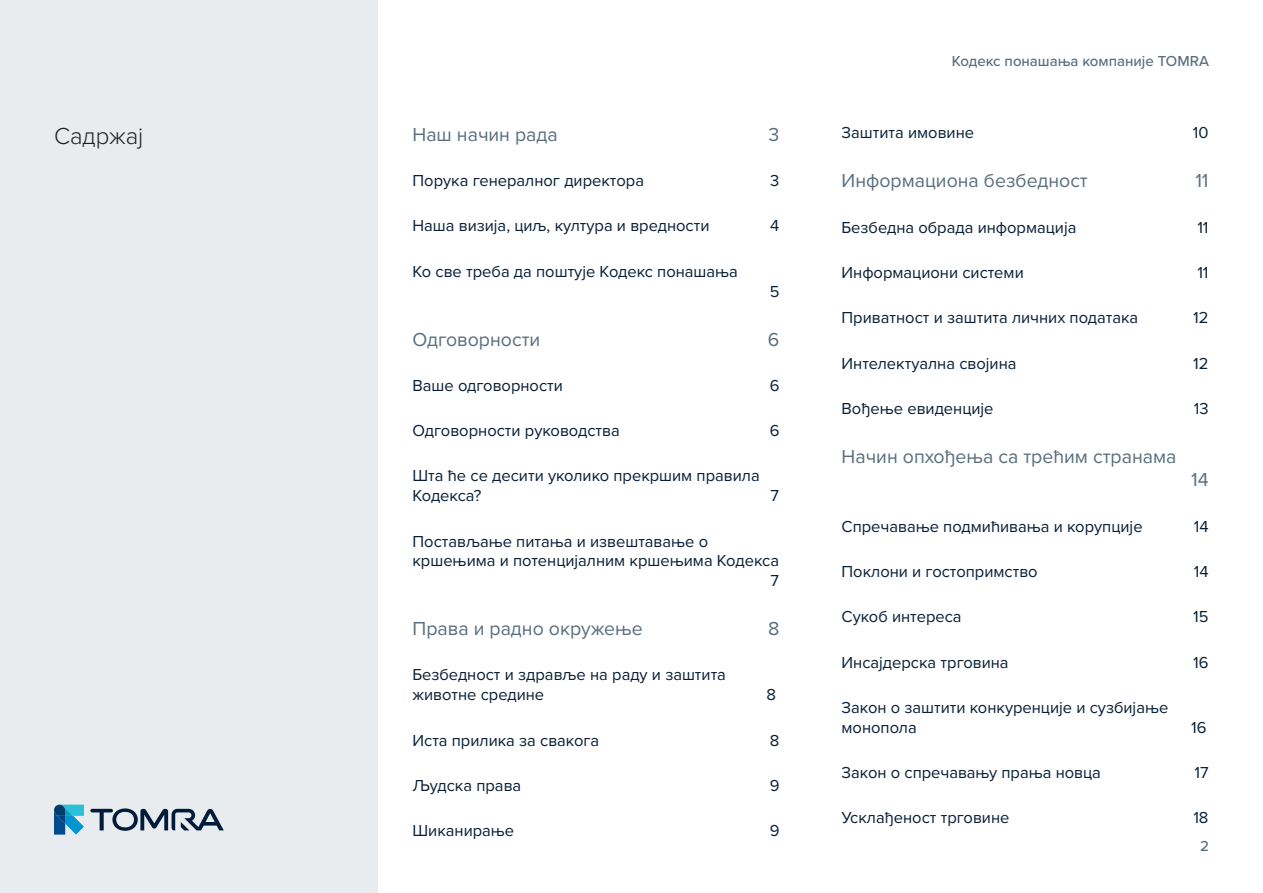
<style>
.page{position:relative;width:1263px;height:893px;background:#fff}
.page>*{position:absolute;margin:0;border:0;box-sizing:border-box;transform-origin:0 0}
.Headlines{font:300 24px "Proxima Nova";color:#231f20}
.t1{font:19.5px "Proxima Nova";color:#596e7d}
.t2{font:16.5px/19.8px "Proxima Nova";color:#081f36}
.t3{font:500 15px "Proxima Nova";color:#576e7f}
.t4{font:500 15px "Proxima Nova";color:#596e7d}
</style>
<div class="page">
<div style="left:0;top:0;width:377px;height:893px;background:#e8ecef"></div>
<svg style="left:90px;top:808px;width:134px;height:23px"></svg>
<svg style="left:54px;top:805px;width:30px;height:30px"></svg>
<p class="Headlines" style="left:54px;top:118px;width:91px">Садржај</p>
<p class="t1" style="left:412px;top:120px;width:147px">Наш начин рада</p>
<p class="t1" style="left:769px;top:120px;width:12px">3</p>
<p class="t2" style="left:412px;top:170px;width:233px">Порука генералног директора</p>
<p class="t2" style="left:770px;top:170px;width:11px">3</p>
<p class="t2" style="left:412px;top:215px;width:298px">Наша визија, циљ, култура и вредности</p>
<p class="t2" style="left:770px;top:215px;width:11px">4</p>
<p class="t2" style="left:412px;top:261px;width:327px">Ко све треба да поштује Кодекс понашања</p>
<p class="t2" style="left:770px;top:280px;width:11px">5</p>
<p class="t1" style="left:412px;top:324px;width:129px">Одговорности</p>
<p class="t1" style="left:768px;top:324px;width:13px">6</p>
<p class="t2" style="left:412px;top:375px;width:152px">Ваше одговорности</p>
<p class="t2" style="left:770px;top:375px;width:11px">6</p>
<p class="t2" style="left:412px;top:420px;width:209px">Одговорности руководства</p>
<p class="t2" style="left:770px;top:420px;width:11px">6</p>
<p class="t2" style="left:412px;top:465px;width:349px">Шта ће се десити уколико прекршим правила<br>Кодекса?</p>
<p class="t2" style="left:770px;top:485px;width:10px">7</p>
<p class="t2" style="left:412px;top:530px;width:297px">Постављање питања и извештавање о</p>
<p class="t2" style="left:412px;top:550px;width:368px">кршењима и потенцијалним кршењима Кодекса</p>
<p class="t2" style="left:770px;top:570px;width:10px">7</p>
<p class="t1" style="left:412px;top:614px;width:232px">Права и радно окружење</p>
<p class="t1" style="left:768px;top:614px;width:13px">8</p>
<p class="t2" style="left:412px;top:664px;width:315px">Безбедност и здравље на раду и заштита животне средине</p>
<p class="t2" style="left:766px;top:684px;width:11px">8</p>
<p class="t2" style="left:412px;top:729px;width:188px">Иста прилика за свакога</p>
<p class="t2" style="left:770px;top:729px;width:11px">8</p>
<p class="t2" style="left:412px;top:775px;width:110px">Људска права</p>
<p class="t2" style="left:770px;top:775px;width:11px">9</p>
<p class="t2" style="left:412px;top:820px;width:103px">Шиканирање</p>
<p class="t2" style="left:770px;top:820px;width:11px">9</p>
<p class="t3" style="left:952px;top:50px;width:259px">Кодекс понашања компаније TOMRA</p>
<p class="t2" style="left:841px;top:122px;width:134px">Заштита имовине</p>
<p class="t2" style="left:1193px;top:122px;width:17px">10</p>
<p class="t1" style="left:841px;top:166px;width:248px">Информациона безбедност</p>
<p class="t1" style="left:1195px;top:166px;width:15px">11</p>
<p class="t2" style="left:841px;top:217px;width:236px">Безбедна обрада информација</p>
<p class="t2" style="left:1197px;top:217px;width:13px">11</p>
<p class="t2" style="left:841px;top:262px;width:184px">Информациони системи</p>
<p class="t2" style="left:1197px;top:262px;width:13px">11</p>
<p class="t2" style="left:841px;top:307px;width:298px">Приватност и заштита личних података</p>
<p class="t2" style="left:1193px;top:307px;width:17px">12</p>
<p class="t2" style="left:841px;top:353px;width:176px">Интелектуална својина</p>
<p class="t2" style="left:1193px;top:353px;width:17px">12</p>
<p class="t2" style="left:841px;top:398px;width:153px">Вођење евиденције</p>
<p class="t2" style="left:1194px;top:398px;width:16px">13</p>
<p class="t1" style="left:841px;top:442px;width:336px">Начин опхођења са трећим странама</p>
<p class="t1" style="left:1191px;top:465px;width:19px">14</p>
<p class="t2" style="left:841px;top:515px;width:303px">Спречавање подмићивања и корупције</p>
<p class="t2" style="left:1194px;top:515px;width:16px">14</p>
<p class="t2" style="left:841px;top:561px;width:198px">Поклони и гостопримство</p>
<p class="t2" style="left:1194px;top:561px;width:16px">14</p>
<p class="t2" style="left:841px;top:606px;width:122px">Сукоб интереса</p>
<p class="t2" style="left:1193px;top:606px;width:17px">15</p>
<p class="t2" style="left:841px;top:651px;width:169px">Инсајдерска трговина</p>
<p class="t2" style="left:1193px;top:651px;width:17px">16</p>
<p class="t2" style="left:841px;top:697px;width:328px">Закон о заштити конкуренције и сузбијање монопола</p>
<p class="t2" style="left:1191px;top:716px;width:17px">16</p>
<p class="t2" style="left:841px;top:762px;width:261px">Закон о спречавању прања новца</p>
<p class="t2" style="left:1194px;top:762px;width:16px">17</p>
<p class="t2" style="left:841px;top:807px;width:169px">Усклађеност трговине</p>
<p class="t2" style="left:1193px;top:807px;width:17px">18</p>
<p class="t4" style="left:1200px;top:835px;width:10px">2</p>
</div>
